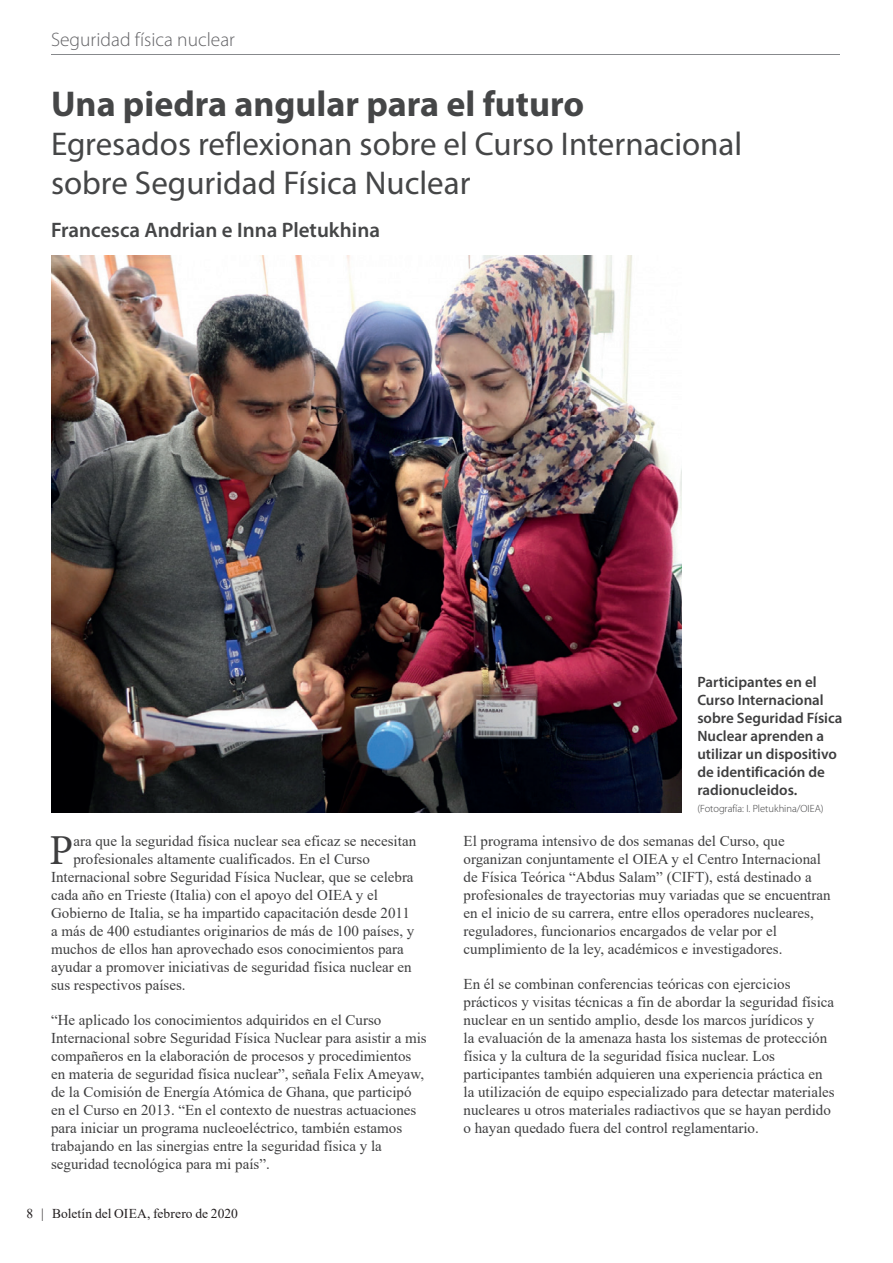
<style>
.page{position:relative;width:893px;height:1263px;background:#fff}
.page>*{position:absolute;margin:0;border:0;box-sizing:border-box;transform-origin:0 0}
.t1{font:42.75px "Minion Pro";color:#3e3e3f}
.t2{font:700 36px "Myriad Pro";color:#454647}
.t3{font:33px/39px "Myriad Pro";color:#454647}
.t4{font:600 21px "Myriad Pro";color:#454647}
.t5{font:300 19.5px "Myriad Pro";color:#636366}
.t6{font:15px/18px "Times New Roman";color:#3e3e3f}
.t7{font:600 15px/18px "Myriad Pro";color:#3e3e3f}
.t8{font:13.5px "Times New Roman";letter-spacing:.005em;color:#231f20}
.t9{font:300 10.5px "Myriad Pro";color:#3e3e3f}
</style>
<div class="page">
<img style="left:51px;top:255px;width:631px;height:557px">
<hr style="left:51px;top:54px;width:789px;height:1px;background:#87898c">
<h3 class="t5" style="left:51px;top:28px;width:185px">Seguridad física nuclear</h3>
<h2 class="t2" style="left:51px;top:81px;width:535px">Una piedra angular para el futuro</h2>
<h3 class="t3" style="left:51px;top:124px;width:693px">Egresados reflexionan sobre el Curso Internacional sobre Seguridad Física Nuclear</h3>
<h3 class="t4" style="left:51px;top:216px;width:330px">Francesca Andrian e Inna Pletukhina</h3>
<h1 class="t1" style="left:49px;top:822px;width:26px">P</h1>
<p class="t6" style="left:73px;top:831px;width:344px">ara que la seguridad física nuclear sea eficaz se necesitan</p>
<p class="t6" style="left:73px;top:849px;width:298px">profesionales altamente cualificados. En el Curso</p>
<p class="t6" style="left:51px;top:867px;width:364px">Internacional sobre Seguridad Física Nuclear, que se celebra</p>
<p class="t6" style="left:51px;top:885px;width:328px">cada año en Trieste (Italia) con el apoyo del OIEA y el</p>
<p class="t6" style="left:51px;top:903px;width:360px">Gobierno de Italia, se ha impartido capacitación desde 2011</p>
<p class="t6" style="left:51px;top:921px;width:365px">a más de 400 estudiantes originarios de más de 100 países, y</p>
<p class="t6" style="left:51px;top:939px;width:354px">muchos de ellos han aprovechado esos conocimientos para</p>
<p class="t6" style="left:51px;top:957px;width:362px">ayudar a promover iniciativas de seguridad física nuclear en</p>
<p class="t6" style="left:51px;top:975px;width:136px">sus respectivos países.</p>
<p class="t6" style="left:51px;top:1010px;width:377px">“He aplicado los conocimientos adquiridos en el Curso Internacional sobre Seguridad Física Nuclear para asistir a mis compañeros en la elaboración de procesos y procedimientos en materia de seguridad física nuclear”, señala Felix Ameyaw, de la Comisión de Energía Atómica de Ghana, que participó en el Curso en 2013. “En el contexto de nuestras actuaciones para iniciar un programa nucleoeléctrico, también estamos trabajando en las sinergias entre la seguridad física y la seguridad tecnológica para mi país”.</p>
<p class="t8" style="left:26px;top:1204px;width:213px">8 | Boletín del OIEA, febrero de 2020</p>
<p class="t7" style="left:697px;top:673px;width:147px">Participantes en el<br>Curso Internacional sobre Seguridad Física<br>Nuclear aprenden a utilizar un dispositivo de identificación de radionucleidos.</p>
<p class="t9" style="left:697px;top:802px;width:128px">(Fotografía: I. Pletukhina/OIEA)</p>
<p class="t6" style="left:463px;top:831px;width:368px">El programa intensivo de dos semanas del Curso, que organizan conjuntamente el OIEA y el Centro Internacional de Física Teórica “Abdus Salam” (CIFT), está destinado a profesionales de trayectorias muy variadas que se encuentran en el inicio de su carrera, entre ellos operadores nucleares, reguladores, funcionarios encargados de velar por el cumplimiento de la ley, académicos e investigadores.</p>
<p class="t6" style="left:463px;top:974px;width:373px">En él se combinan conferencias teóricas con ejercicios prácticos y visitas técnicas a fin de abordar la seguridad física nuclear en un sentido amplio, desde los marcos jurídicos y<br>la evaluación de la amenaza hasta los sistemas de protección física y la cultura de la seguridad física nuclear. Los participantes también adquieren una experiencia práctica en la utilización de equipo especializado para detectar materiales nucleares u otros materiales radiactivos que se hayan perdido o hayan quedado fuera del control reglamentario.</p>
</div>
